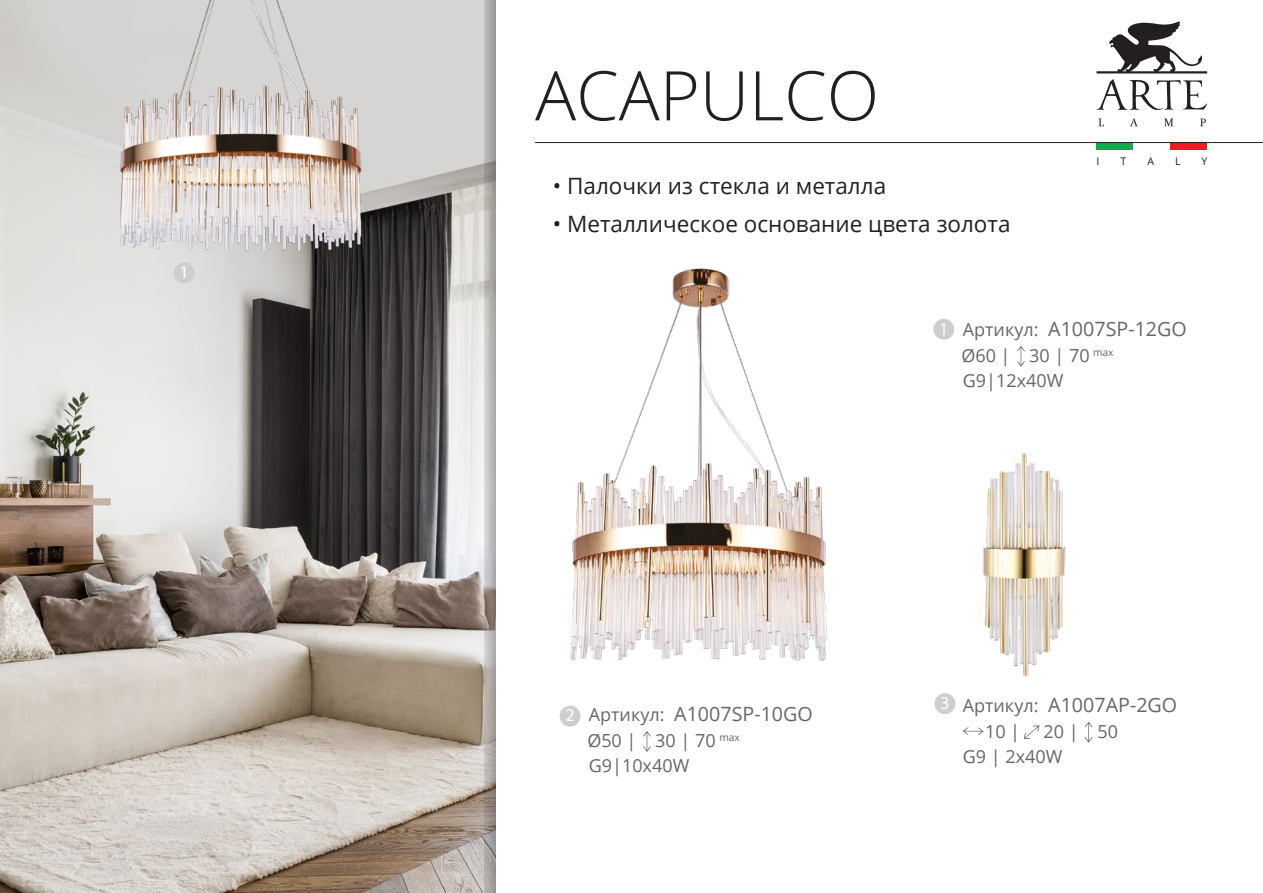
<style>
.page{position:relative;width:1263px;height:893px;background:#fff}
.page>*{position:absolute;margin:0;border:0;box-sizing:border-box;transform-origin:0 0}
.t1{font:300 68.4px "Open Sans";color:#231f20}
.t2{font:22.5px "Open Sans";color:#231f20}
.t3{font:19.65px "Open Sans";color:#656767}
.t4{font:18px "Open Sans";color:#656767}
.t5{font:18px "Myriad Pro";color:#fff}
.t6{font:10.5px "Open Sans";color:#231f20}
.t7{font:10.2px "Open Sans";color:#656767}
.s1{font-size:18px}
</style>
<div class="page">
<img style="left:0;top:0;width:484px;height:893px">
<svg style="left:484px;top:0;width:12px;height:893px;background:#b2aeab"></svg>
<div style="left:1096px;top:143px;width:37px;height:7px;background:#0fad4b"></div>
<div style="left:1170px;top:143px;width:37px;height:7px;background:#ed1d24"></div>
<svg style="left:1096px;top:79px;width:111px;height:31px"></svg>
<svg style="left:1096px;top:21px;width:111px;height:52px"></svg>
<svg style="left:1099px;top:119px;width:5px;height:7px"></svg>
<svg style="left:1130px;top:119px;width:8px;height:7px"></svg>
<svg style="left:1164px;top:119px;width:9px;height:7px"></svg>
<svg style="left:1200px;top:119px;width:6px;height:7px"></svg>
<hr style="left:535px;top:142px;width:728px;height:1px;background:#231f20">
<svg style="left:643px;top:731px;width:8px;height:21px"></svg>
<svg style="left:1017px;top:346px;width:8px;height:21px"></svg>
<svg style="left:1085px;top:722px;width:7px;height:20px"></svg>
<div style="left:560px;top:706px;width:20px;height:20px;background:#cecece;border-radius:50%"></div>
<div style="left:933px;top:319px;width:21px;height:21px;background:#cecece;border-radius:50%"></div>
<div style="left:934px;top:693px;width:21px;height:21px;background:#cecece;border-radius:50%"></div>
<svg style="left:963px;top:727px;width:20px;height:8px"></svg>
<svg style="left:1024px;top:725px;width:15px;height:14px"></svg>
<div style="left:174px;top:262px;width:21px;height:21px;background:#cecece;border-radius:50%"></div>
<img style="left:102px;top:0;width:276px;height:271px">
<img style="left:983px;top:453px;width:83px;height:224px">
<img style="left:570px;top:268px;width:258px;height:393px">
<p class="t5" style="left:179px;top:261px;width:11px">1</p>
<h1 class="t1" style="left:535px;top:49px;width:345px">ACAPULCO</h1>
<p class="t2" style="left:553px;top:171px;width:335px">• Палочки из стекла и металла</p>
<p class="t2" style="left:553px;top:208px;width:459px">• Металлическое основание цвета золота</p>
<p class="t6" style="left:1096px;top:154px;width:4px">I</p>
<p class="t6" style="left:1120px;top:154px;width:7px">T</p>
<p class="t6" style="left:1147px;top:154px;width:8px">A</p>
<p class="t6" style="left:1175px;top:154px;width:7px">L</p>
<p class="t6" style="left:1201px;top:154px;width:7px">Y</p>
<p class="t5" style="left:565px;top:704px;width:11px">2</p>
<p class="t3" style="left:589px;top:700px;width:226px"><span class="s1">Артикул:</span> A1007SP-10GO</p>
<p class="t4" style="left:589px;top:753px;width:102px">G9|10x40W</p>
<p class="t4" style="left:587px;top:728px;width:130px">Ø50 | 30 | 70</p>
<p class="t7" style="left:719px;top:731px;width:22px">max</p>
<p class="t5" style="left:939px;top:317px;width:11px">1</p>
<p class="t3" style="left:963px;top:315px;width:226px"><span class="s1">Артикул:</span> A1007SP-12GO</p>
<p class="t4" style="left:963px;top:368px;width:102px">G9|12x40W</p>
<p class="t4" style="left:961px;top:343px;width:130px">Ø60 | 30 | 70</p>
<p class="t7" style="left:1093px;top:346px;width:22px">max</p>
<p class="t5" style="left:940px;top:692px;width:11px">3</p>
<p class="t3" style="left:963px;top:691px;width:216px"><span class="s1">Артикул:</span> A1007AP-2GO</p>
<p class="t4" style="left:963px;top:744px;width:101px">G9 | 2x40W</p>
<p class="t4" style="left:985px;top:719px;width:37px">10 |</p>
<p class="t4" style="left:1043px;top:719px;width:76px">20 | 50</p>
</div>
